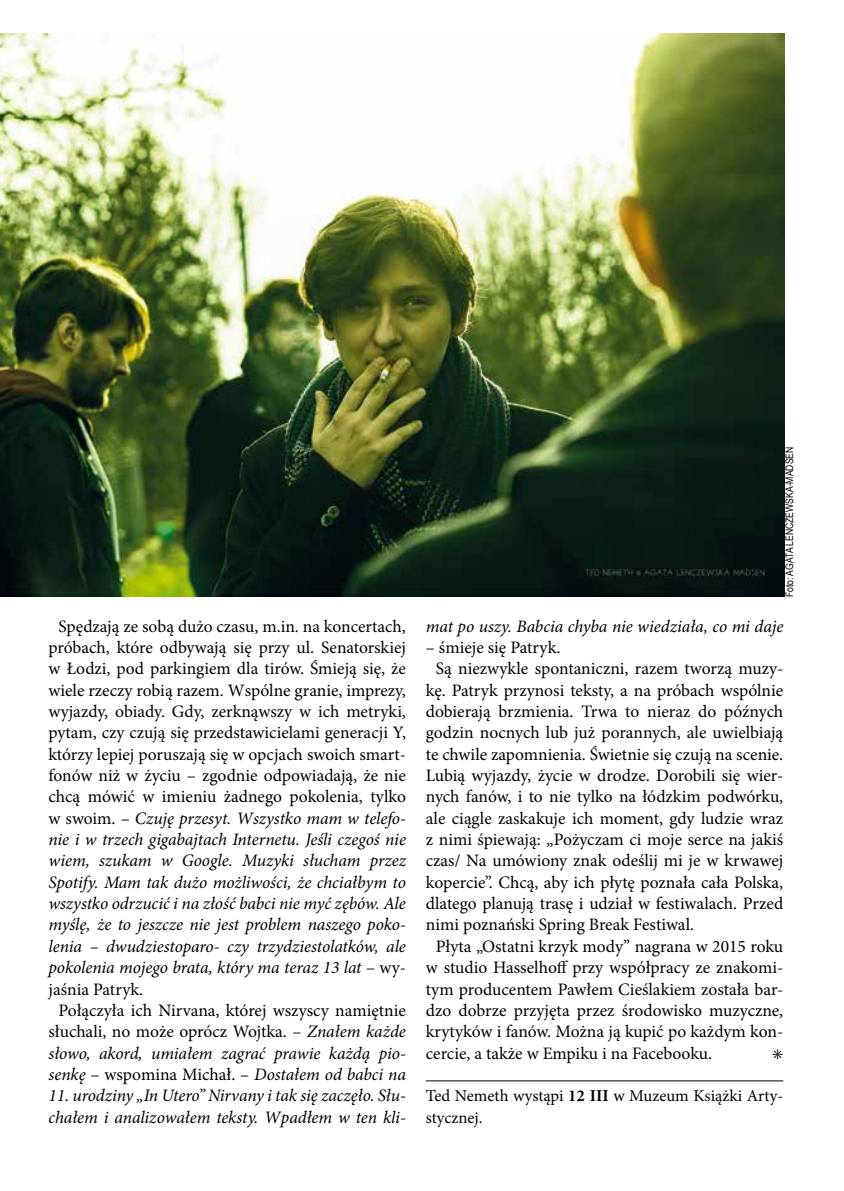
<style>
.page{position:relative;width:844px;height:1191px;background:#fff}
.page>*{position:absolute;margin:0;border:0;box-sizing:border-box;transform-origin:0 0}
.t1{font:17.5px "Minion Pro";color:#000}
.t2{font:italic 17.5px/21.3px "Minion Pro";letter-spacing:-.005em;color:#000}
.t3{font:16.62px/21.3px "Minion Pro";color:#000}
.t4{font:10.5px "Arial Narrow";color:#000}
.s1{font-style:normal}
.s2{font-style:italic}
.s3{font-weight:700}
</style>
<div class="page">
<hr style="left:425px;top:1080px;width:358px;height:1px;background:#000">
<img style="left:0;top:34px;width:784px;height:562px">
<p class="t1" style="left:58px;top:614px;width:349px">Spędzają ze sobą dużo czasu, m.in. na koncertach,</p>
<p class="t1" style="left:48px;top:636px;width:359px">próbach, które odbywają się przy ul. Senatorskiej</p>
<p class="t1" style="left:48px;top:657px;width:359px">w Łodzi, pod parkingiem dla tirów. Śmieją się, że</p>
<p class="t1" style="left:48px;top:678px;width:359px">wiele rzeczy robią razem. Wspólne granie, imprezy,</p>
<p class="t1" style="left:48px;top:700px;width:359px">wyjazdy, obiady. Gdy, zerknąwszy w ich metryki,</p>
<p class="t1" style="left:48px;top:721px;width:359px">pytam, czy czują się przedstawicielami generacji Y,</p>
<p class="t1" style="left:48px;top:742px;width:359px">którzy lepiej poruszają się w opcjach swoich smart-</p>
<p class="t1" style="left:48px;top:764px;width:359px">fonów niż w życiu – zgodnie odpowiadają, że nie</p>
<p class="t1" style="left:48px;top:785px;width:359px">chcą mówić w imieniu żadnego pokolenia, tylko</p>
<p class="t2" style="left:48px;top:807px;width:359px"><span class="s1">w swoim. –</span> Czuję przesyt. Wszystko mam w telefo-</p>
<p class="t2" style="left:48px;top:829px;width:359px">nie i w trzech gigabajtach Internetu. Jeśli czegoś nie</p>
<p class="t2" style="left:48px;top:850px;width:359px">wiem, szukam w Google. Muzyki słucham przez</p>
<p class="t2" style="left:48px;top:871px;width:359px">Spotify. Mam tak dużo możliwości, że chciałbym to</p>
<p class="t2" style="left:48px;top:893px;width:359px">wszystko odrzucić i na złość babci nie myć zębów. Ale</p>
<p class="t2" style="left:48px;top:914px;width:359px">myślę, że to jeszcze nie jest problem naszego poko-</p>
<p class="t2" style="left:48px;top:935px;width:359px">lenia – dwudziestoparo- czy trzydziestolatków, ale</p>
<p class="t2" style="left:48px;top:957px;width:359px">pokolenia mojego brata, który ma teraz 13 lat <span class="s1">– wy-</span></p>
<p class="t1" style="left:48px;top:977px;width:96px">jaśnia Patryk.</p>
<p class="t1" style="left:58px;top:998px;width:349px">Połączyła ich Nirvana, której wszyscy namiętnie</p>
<p class="t1" style="left:48px;top:1019px;width:359px">słuchali, no może oprócz Wojtka. – <span class="s2">Znałem każde</span></p>
<p class="t2" style="left:48px;top:1042px;width:359px">słowo, akord, umiałem zagrać prawie każdą pio-</p>
<p class="t2" style="left:48px;top:1063px;width:359px">senkę <span class="s1">– wspomina Michał. –</span> Dostałem od babci na</p>
<p class="t2" style="left:48px;top:1085px;width:359px">11. urodziny „In Utero” Nirvany i tak się zaczęło. Słu&shy;chałem i analizowałem teksty. Wpadłem w ten kli-</p>
<p class="t4" style="left:781px;top:597px;width:152px;rotate:-90deg">Foto: AGATA LENCZEWSKA-MADSEN</p>
<p class="t2" style="left:425px;top:615px;width:359px">mat po uszy. Babcia chyba nie wiedziała, co mi daje</p>
<p class="t1" style="left:425px;top:636px;width:136px">– śmieje się Patryk.</p>
<p class="t1" style="left:435px;top:657px;width:349px">Są niezwykle spontaniczni, razem tworzą muzy-</p>
<p class="t1" style="left:425px;top:678px;width:359px">kę. Patryk przynosi teksty, a na próbach wspólnie</p>
<p class="t1" style="left:425px;top:700px;width:359px">dobierają brzmienia. Trwa to nieraz do późnych</p>
<p class="t1" style="left:425px;top:721px;width:359px">godzin nocnych lub już porannych, ale uwielbiają</p>
<p class="t1" style="left:425px;top:742px;width:359px">te chwile zapomnienia. Świetnie się czują na scenie.</p>
<p class="t1" style="left:425px;top:764px;width:359px">Lubią wyjazdy, życie w drodze. Dorobili się wier-</p>
<p class="t1" style="left:425px;top:785px;width:359px">nych fanów, i to nie tylko na łódzkim podwórku,</p>
<p class="t1" style="left:425px;top:806px;width:359px">ale ciągle zaskakuje ich moment, gdy ludzie wraz</p>
<p class="t1" style="left:425px;top:828px;width:359px">z nimi śpiewają: „Pożyczam ci moje serce na jakiś</p>
<p class="t1" style="left:425px;top:849px;width:359px">czas/ Na umówiony znak odeślij mi je w krwawej</p>
<p class="t1" style="left:425px;top:870px;width:359px">kopercie”. Chcą, aby ich płytę poznała cała Polska,</p>
<p class="t1" style="left:425px;top:892px;width:359px">dlatego planują trasę i udział w festiwalach. Przed</p>
<p class="t1" style="left:425px;top:913px;width:270px">nimi poznański Spring Break Festiwal.</p>
<p class="t1" style="left:435px;top:934px;width:349px">Płyta „Ostatni krzyk mody” nagrana w 2015 roku</p>
<p class="t1" style="left:425px;top:956px;width:359px">w studio Hasselhoff przy współpracy ze znakomi-</p>
<p class="t1" style="left:425px;top:977px;width:359px">tym producentem Pawłem Cieślakiem została bar-</p>
<p class="t1" style="left:425px;top:998px;width:359px">dzo dobrze przyjęta przez środowisko muzyczne,</p>
<p class="t1" style="left:425px;top:1019px;width:359px">krytyków i fanów. Można ją kupić po każdym kon-</p>
<p class="t1" style="left:425px;top:1041px;width:287px">cercie, a także w Empiku i na Facebooku.</p>
<p class="t1" style="left:771px;top:1041px;width:13px">✳</p>
<p class="t3" style="left:425px;top:1085px;width:359px">Ted Nemeth wystąpi <span class="s3">12 III</span> w Muzeum Książki Arty&shy;stycznej.</p>
</div>
